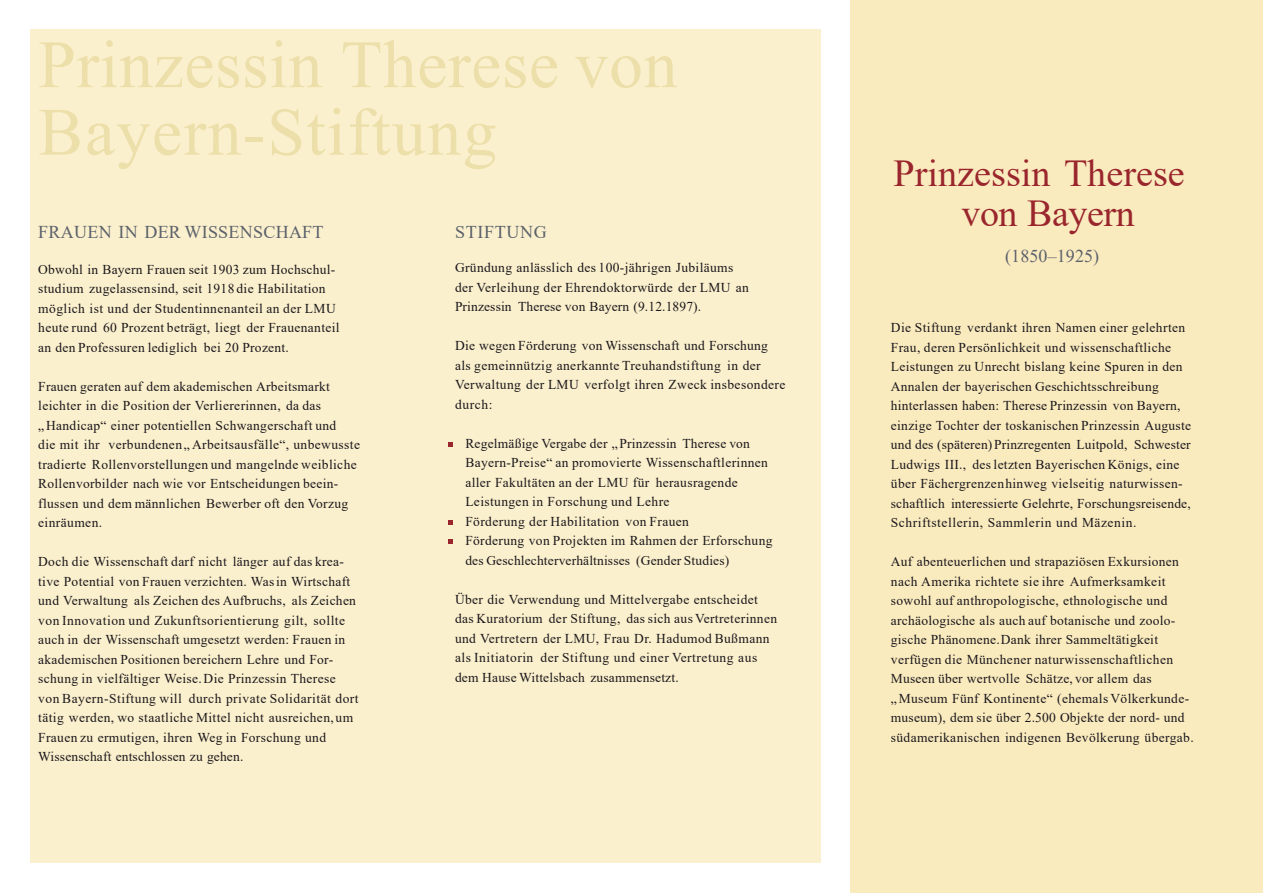
<style>
.page{position:relative;width:1263px;height:893px;background:#fff}
.page>*{position:absolute;margin:0;border:0;box-sizing:border-box;transform-origin:0 0}
.t1{font:67.5px/67.5px "Times New Roman";letter-spacing:.01em;color:#ecdfaa}
.t2{font:37.95px/40.5px "Times New Roman";color:#9a262d;text-align:center}
.t3{font:18px "Times New Roman";letter-spacing:.015em;color:#5c616b}
.t4{font:18px "Times New Roman";letter-spacing:.04em;color:#5c616b}
.t5{font:13.5px/19.5px "Times New Roman";letter-spacing:.025em;color:#1a171b}
</style>
<div class="page">
<div style="left:850px;top:0;width:413px;height:893px;background:#faebbf"></div>
<div style="left:30px;top:30px;width:791px;height:833px;background:#fbf0cd"></div>
<svg style="left:448px;top:442px;width:5px;height:4px"></svg>
<svg style="left:448px;top:521px;width:5px;height:4px"></svg>
<svg style="left:448px;top:540px;width:5px;height:4px"></svg>
<h1 class="t1" style="left:38px;top:37px;width:641px">Prinzessin Therese von<br>Bayern-Stiftung</h1>
<h3 class="t3" style="left:38px;top:225px;width:287px">FRAUEN IN DER WISSENSCHAFT</h3>
<p class="t5" style="left:38px;top:261px;width:303px">Obwohl in Bayern Frauen seit 1903 zum Hochschul&shy;studium zugelassensind, seit 1918 die Habilitation möglich ist und der Studentinnenanteil an der LMU heute rund 60 Prozent beträgt, liegt der Frauenanteil an den Professuren lediglich bei 20 Prozent.</p>
<p class="t5" style="left:38px;top:378px;width:323px">Frauen geraten auf dem akademischen Arbeitsmarkt leichter in die Position der Verliererinnen, da das „Handicap“ einer potentiellen Schwangerschaft und<br>die mit ihr verbundenen„ Arbeitsausfälle“, unbewusste tradierte Rollenvorstellungen und mangelnde weibliche Rollenvorbilder nach wie vor Entscheidungen beein&shy;flussen und dem männlichen Bewerber oft den Vorzug einräumen.</p>
<p class="t5" style="left:38px;top:553px;width:322px">Doch die Wissenschaft darf nicht länger auf das krea&shy;tive Potential von Frauen verzichten. Wasin Wirtschaft und Verwaltung als Zeichen des Aufbruchs, als Zeichen von Innovation und Zukunftsorientierung gilt, sollte auch in der Wissenschaft umgesetzt werden: Frauen in akademischen Positionen bereichern Lehre und For&shy;schung in vielfältiger Weise.Die Prinzessin Therese von Bayern-Stiftung will durch private Solidarität dort tätig werden, wo staatliche Mittel nicht ausreichen,um Frauen zu ermutigen, ihren Weg in Forschung und Wissenschaft entschlossen zu gehen.</p>
<h3 class="t4" style="left:455px;top:225px;width:93px">STIFTUNG</h3>
<p class="t5" style="left:455px;top:259px;width:295px">Gründung anlässlich des 100-jährigen Jubiläums der Verleihung der Ehrendoktorwürde der LMU an<br>Prinzessin Therese von Bayern (9.12.1897).</p>
<p class="t5" style="left:455px;top:337px;width:332px">Die wegen Förderung von Wissenschaft und Forschung als gemeinnützig anerkannte Treuhandstiftung in der Verwaltung der LMU verfolgt ihren Zweck insbesondere durch:</p>
<p class="t5" style="left:465px;top:435px;width:309px">Regelmäßige Vergabe der „Prinzessin Therese von Bayern-Preise“ an promovierte Wissenschaftlerinnen aller Fakultäten an der LMU für herausragende Leistungen in Forschung und Lehre<br>Förderung der Habilitation von Frauen<br>Förderung von Projekten im Rahmen der Erforschung des Geschlechterverhältnisses (Gender Studies)</p>
<p class="t5" style="left:455px;top:591px;width:324px">Über die Verwendung und Mittelvergabe entscheidet das Kuratorium der Stiftung, das sich aus Vertreterinnen und Vertretern der LMU, Frau Dr. Hadumod Bußmann als Initiatorin der Stiftung und einer Vertretung aus dem Hause Wittelsbach zusammensetzt.</p>
<h2 class="t2" style="left:893px;top:157px;width:293px">Prinzessin Therese von Bayern</h2>
<h3 class="t3" style="left:1005px;top:250px;width:95px">(1850–1925)</h3>
<p class="t5" style="left:891px;top:319px;width:302px">Die Stiftung verdankt ihren Namen einer gelehrten Frau, deren Persönlichkeit und wissenschaftliche Leistungen zu Unrecht bislang keine Spuren in den Annalen der bayerischen Geschichtsschreibung hinterlassen haben: Therese Prinzessin von Bayern, einzige Tochter der toskanischen Prinzessin Auguste und des (späteren)Prinzregenten Luitpold, Schwester Ludwigs III., des letzten Bayerischen Königs, eine über Fächergrenzenhinweg vielseitig naturwissen&shy;schaftlich interessierte Gelehrte, Forschungsreisende, Schriftstellerin, Sammlerin und Mäzenin.</p>
<p class="t5" style="left:891px;top:553px;width:304px">Auf abenteuerlichen und strapaziösen Exkursionen nach Amerika richtete sie ihre Aufmerksamkeit sowohl auf anthropologische, ethnologische und archäologische als auch auf botanische und zoolo&shy;gische Phänomene.Dank ihrer Sammeltätigkeit verfügen die Münchener naturwissenschaftlichen Museen über wertvolle Schätze, vor allem das „Museum Fünf Kontinente“ (ehemals Völkerkunde&shy;museum), dem sie über 2.500 Objekte der nord- und südamerikanischen indigenen Bevölkerung übergab.</p>
</div>
